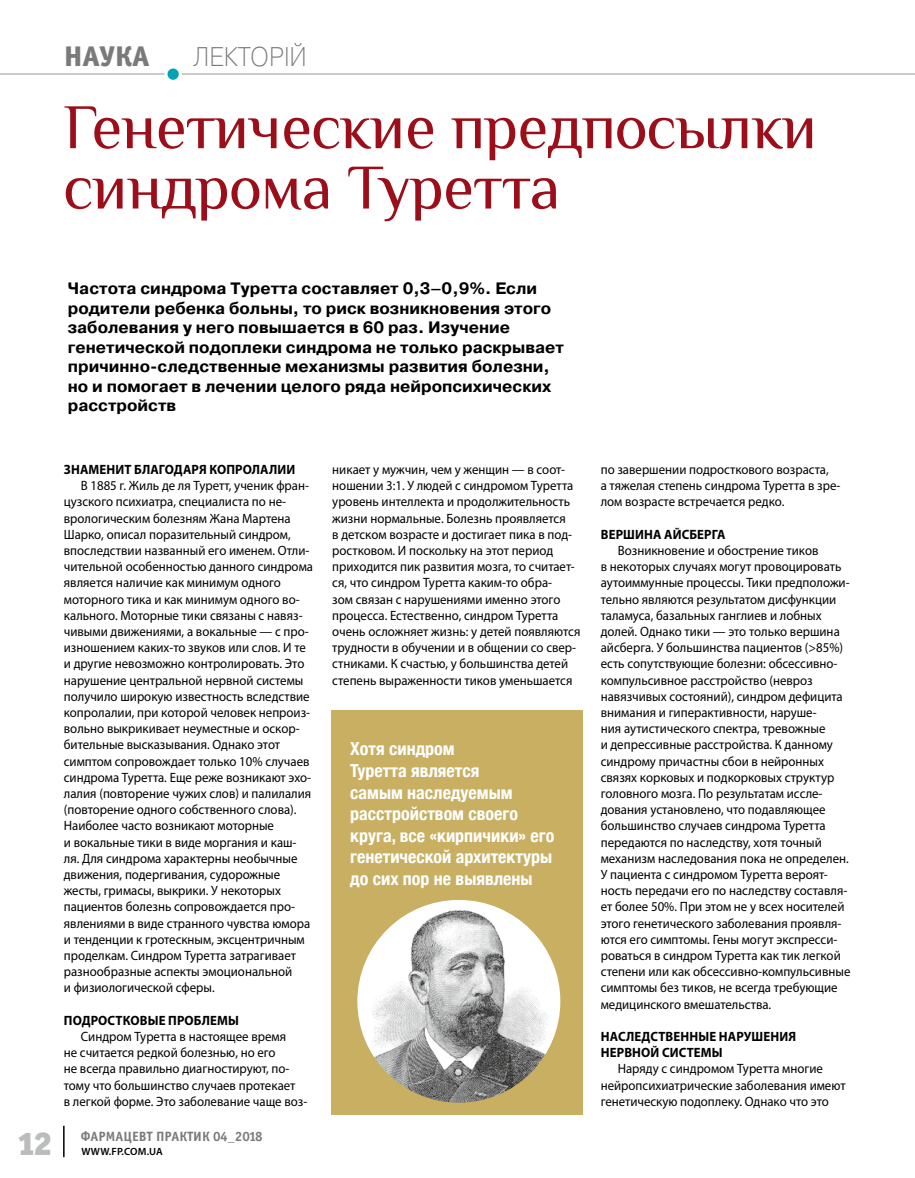
<style>
.page{position:relative;width:915px;height:1178px;background:#fff}
.page>*{position:absolute;margin:0;border:0;box-sizing:border-box;transform-origin:0 0}
.t1{font:63.45px/60.3px "Philosopher";color:#9c0f1a}
.t2{font:33px "Officina Serif Black ITC";color:#bbbcbd}
.t3{font:28.5px "Officina Sans Extra Bold ITC";letter-spacing:.005em;color:#7a7a7a}
.t4{font:27px "Pragmatica Light C";color:#7a7a7a;scale:.9 1}
.t5{font:700 condensed 18px/21.6px "Helvetica Neue";color:#fff}
.t6{font:700 16.5px/19.5px "Pragmatica";color:#000}
.t7{font:13.5px/16.2px "Myriad Pro";color:#000;scale:.95 1}
.t8{font:700 13.5px/16.2px "Myriad Pro";letter-spacing:.01em;color:#000;scale:.95 1}
.t9{font:13.5px "Officina Sans Bold ITC";letter-spacing:.01em;color:#7a7a7a}
.t10{font:600 10.5px "Myriad Pro";letter-spacing:.02em;color:#000}
</style>
<div class="page">
<div style="left:332px;top:710px;width:251px;height:404px;background:#c9af62"></div>
<img style="left:357px;top:900px;width:203px;height:203px;border-radius:101px">
<hr style="left:63px;top:1126px;width:2px;height:31px;background:#000">
<hr style="left:0;top:73px;width:914px;height:2px;background:#b9baba">
<svg style="left:166px;top:67px;width:14px;height:14px"></svg>
<div style="left:164px;top:65px;width:18px;height:18px;border:3px solid #fff;border-radius:50%"></div>
<h3 class="t3" style="left:64px;top:38px;width:86px">наука</h3>
<h3 class="t4" style="left:193px;top:41px;width:127px">Лекторій</h3>
<h1 class="t1" style="left:64px;top:97px;width:754px">Генетические предпосылки синдрома Туретта</h1>
<p class="t6" style="left:68px;top:279px;width:497px">Частота синдрома Туретта составляет 0,3–0,9%. Если родители ребенка больны, то риск возникновения этого заболевания у него повышается в 60 раз. Изучение генетической подоплеки синдрома не только раскрывает причинно-следственные механизмы развития болезни, но и помогает в лечении целого ряда нейропсихических расстройств</p>
<h2 class="t2" style="left:17px;top:1122px;width:36px">12</h2>
<p class="t8" style="left:64px;top:461px;width:245px">Знаменит благодаря копролалии</p>
<p class="t7" style="left:64px;top:477px;width:264px;text-indent:17px">В 1885 г. Жиль де ля Туретт, ученик фран&shy;цузского психиатра, специалиста по не&shy;врологическим болезням Жана Мартена Шарко, описал поразительный синдром, впоследствии названный его именем. Отли&shy;чительной особенностью данного синдрома является наличие как минимум одного моторного тика и как минимум одного во&shy;кального. Моторные тики связаны с навяз&shy;чивыми движениями, а вокальные — с про&shy;изношением каких-то звуков или слов. И те и другие невозможно контролировать. Это нарушение центральной нервной системы получило широкую известность вследствие копролалии, при которой человек непроиз&shy;вольно выкрикивает неуместные и оскор&shy;бительные высказывания. Однако этот симптом сопровождает только 10% случаев синдрома Туретта. Еще реже возникают эхо&shy;лалия (повторение чужих слов) и палилалия (повторение одного собственного слова).<br>Наиболее часто возникают моторные<br>и вокальные тики в виде моргания и каш&shy;ля. Для синдрома характерны необычные движения, подергивания, судорожные жесты, гримасы, выкрики. У некоторых пациентов болезнь сопровождается про&shy;явлениями в виде странного чувства юмора и тенденции к гротескным, эксцентричным проделкам. Синдром Туретта затрагивает разнообразные аспекты эмоциональной<br>и физиологической сферы.</p>
<p class="t8" style="left:64px;top:1012px;width:186px">Подростковые проблемы</p>
<p class="t7" style="left:64px;top:1028px;width:258px;text-indent:17px">Синдром Туретта в настоящее время<br>не считается редкой болезнью, но его<br>не всегда правильно диагностируют, по&shy;тому что большинство случаев протекает<br>в легкой форме. Это заболевание чаще воз-</p>
<p class="t9" style="left:81px;top:1128px;width:183px">Фармацевт Практик 04_2018</p>
<p class="t10" style="left:81px;top:1144px;width:83px">WWW.FP.COM.UA</p>
<p class="t7" style="left:332px;top:461px;width:262px">никает у мужчин, чем у женщин — в соот&shy;ношении 3:1. У людей с синдромом Туретта уровень интеллекта и продолжительность жизни нормальные. Болезнь проявляется<br>в детском возрасте и достигает пика в под&shy;ростковом. И поскольку на этот период приходится пик развития мозга, то считает&shy;ся, что синдром Туретта каким-то обра-<br>зом связан с нарушениями именно этого процесса. Естественно, синдром Туретта очень осложняет жизнь: у детей появляются трудности в обучении и в общении со свер&shy;стниками. К счастью, у большинства детей степень выраженности тиков уменьшается</p>
<p class="t7" style="left:600px;top:461px;width:254px">по завершении подросткового возраста,<br>а тяжелая степень синдрома Туретта в зре&shy;лом возрасте встречается редко.</p>
<p class="t8" style="left:600px;top:526px;width:133px">Вершина айсберга</p>
<p class="t7" style="left:600px;top:542px;width:264px;text-indent:17px">Возникновение и обострение тиков<br>в некоторых случаях могут провоцировать аутоиммунные процессы. Тики предположи&shy;тельно являются результатом дисфункции таламуса, базальных ганглиев и лобных долей. Однако тики — это только вершина айсберга. У большинства пациентов (&gt;85%) есть сопутствующие болезни: обсессивно&shy;компульсивное расстройство (невроз навязчивых состояний), синдром дефицита внимания и гиперактивности, наруше-<br>ния аутистического спектра, тревожные<br>и депрессивные расстройства. К данному синдрому причастны сбои в нейронных связях корковых и подкорковых структур головного мозга. По результатам иссле&shy;дования установлено, что подавляющее большинство случаев синдрома Туретта передаются по наследству, хотя точный механизм наследования пока не определен.<br>У пациента с синдромом Туретта вероят&shy;ность передачи его по наследству составля&shy;ет более 50%. При этом не у всех носителей этого генетического заболевания проявля&shy;ются его симптомы. Гены могут экспресси&shy;роваться в синдром Туретта как тик легкой степени или как обсессивно-компульсивные симптомы без тиков, не всегда требующие медицинского вмешательства.</p>
<p class="t8" style="left:600px;top:1028px;width:206px">Наследственные нарушения нервной системы</p>
<p class="t7" style="left:600px;top:1060px;width:259px;text-indent:17px">Наряду с синдромом Туретта многие нейропсихиатрические заболевания имеют генетическую подоплеку. Однако что это</p>
<h3 class="t5" style="left:350px;top:737px;width:206px">Хотя синдром<br>Туретта является<br>самым наследуемым расстройством своего круга, все «кирпичики» его генетической архитектуры до сих пор не выявлены</h3>
</div>
